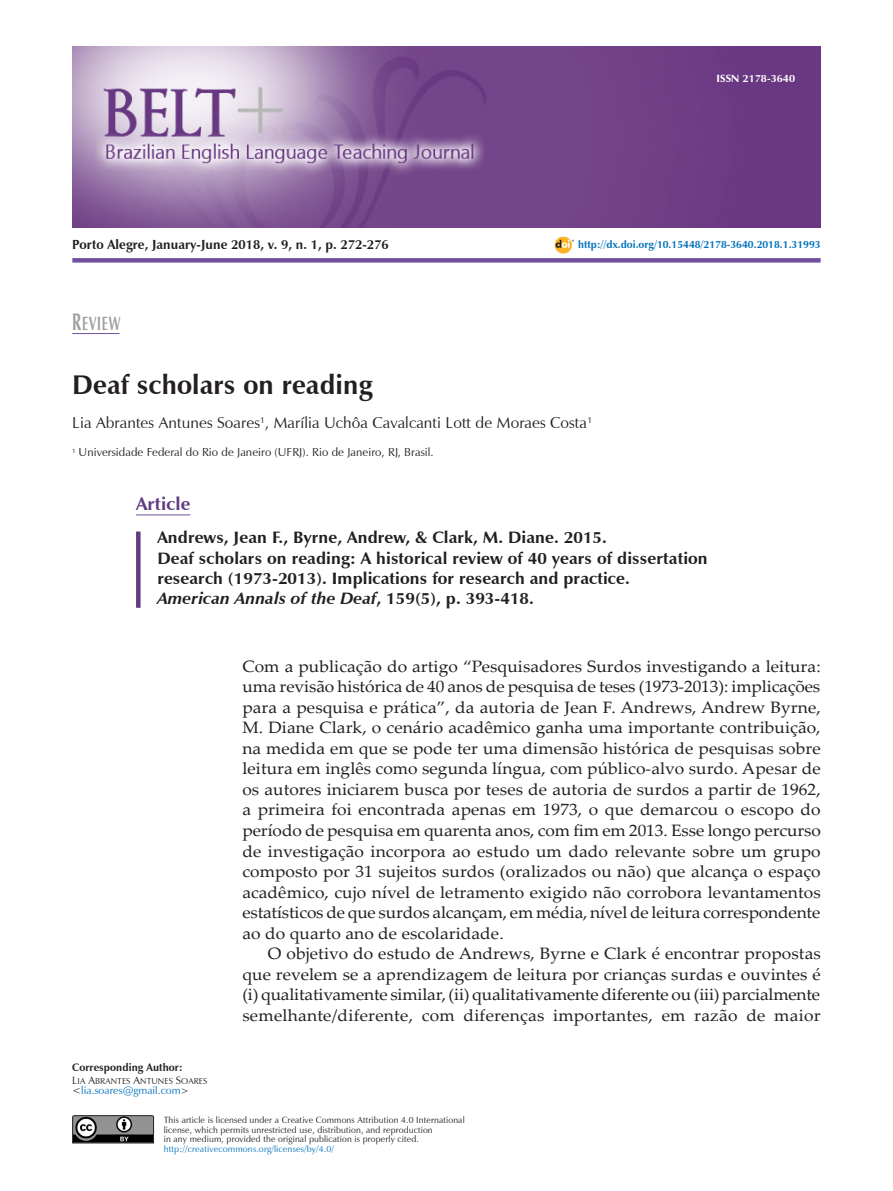
<style>
.page{position:relative;width:893px;height:1191px;background:#fff}
.page>*{position:absolute;margin:0;border:0;box-sizing:border-box;transform-origin:0 0}
.t1{font:700 27px "Zapf Humanist 601 BT";letter-spacing:.005em;color:#231f20}
.t2{font:19.2px "Zapf Humanist 601 BT Bold SC800";letter-spacing:.07em;color:#9f9ca2;scale:.62 1}
.t3{font:700 18px "Zapf Humanist 601 BT";letter-spacing:.005em;color:#5f3c81;scale:1.05 1}
.t4{font:16.5px/20.5px "Palatino Linotype";letter-spacing:.01em;color:#231f20;text-align:justify;scale:1.05 1}
.t5{font:700 16.5px/20.2px "Zapf Humanist 601 BT";letter-spacing:.005em;color:#231f20;scale:1.05 1}
.t6{font:15.6px "Zapf Humanist 601 BT";letter-spacing:.005em;color:#231f20}
.t7{font:700 13.2px "Zapf Humanist 601 BT";letter-spacing:.005em;color:#231f20}
.t8{font:11.55px "Zapf Humanist 601 BT";letter-spacing:.005em;color:#231f20}
.t9{font:10.8px "Zapf Humanist 601 BT";letter-spacing:.005em;color:#0072bc}
.t10{font:700 10.8px "Zapf Humanist 601 BT";letter-spacing:.005em;color:#231f20}
.t11{font:700 10.5px "Zapf Humanist 601 BT";letter-spacing:.005em;color:#0072bc}
.t12{font:700 10.5px "Zapf Humanist 601 BT";letter-spacing:.005em;color:#fff;scale:1.05 1}
.t13{font:9px/9.8px "Zapf Humanist 601 BT";letter-spacing:.015em;color:#231f20}
.t14{font:9px "Zapf Humanist 601 BT";letter-spacing:.015em;color:#0072bc}
.t15{font:8.55px "Zapf Humanist 601 BT Roman SC800";letter-spacing:.005em;color:#231f20}
.s1{font-size:24px}
.s2{font-style:italic}
.s3{font-size:10.8px}
.s4{color:#231f20}
.s5{font-size:9.75px;color:#231f20}
</style>
<div class="page">
<svg style="left:72px;top:1115px;width:82px;height:28px"></svg>
<svg style="left:72px;top:258px;width:749px;height:4px;fill:#7150a0"></svg>
<hr style="left:72px;top:333px;width:47px;height:1px;background:#7150a0">
<img style="left:72px;top:47px;width:749px;height:181px">
<img style="left:555px;top:236px;width:18px;height:17px">
<hr style="left:136px;top:514px;width:54px;height:1px;background:#7150a0">
<div style="left:136px;top:531px;width:5px;height:77px;background:#5f3c81"></div>
<p class="t12" style="left:716px;top:72px;width:76px">ISSN 2178-3640</p>
<p class="t7" style="left:72px;top:236px;width:318px">Porto Alegre, January-June 2018, v. 9, n. 1, p. 272-276</p>
<p class="t11" style="left:578px;top:238px;width:244px">http://dx.doi.org/10.15448/2178-3640.2018.1.31993</p>
<p class="t2" style="left:72px;top:311px;width:79px"><span class="s1">R</span>EVIEW</p>
<h1 class="t1" style="left:72px;top:368px;width:302px">Deaf scholars on reading</h1>
<p class="t6" style="left:72px;top:413px;width:521px">Lia Abrantes Antunes Soares<sup>1</sup>, Marília Uchôa Cavalcanti Lott de Moraes Costa<sup>1</sup></p>
<p class="t8" style="left:72px;top:445px;width:363px"><sup>1</sup> Universidade Federal do Rio de Janeiro (UFRJ). Rio de Janeiro, RJ, Brasil.</p>
<p class="t3" style="left:136px;top:493px;width:53px">Article</p>
<p class="t5" style="left:157px;top:527px;width:526px">Andrews, Jean F., Byrne, Andrew, &amp; Clark, M. Diane. 2015.<br>Deaf scholars on reading: A historical review of 40 years of dissertation research (1973-2013). Implications for research and practice.<br><span class="s2">American Annals of the Deaf</span>, 159(5), p. 393-418.</p>
<p class="t10" style="left:72px;top:1060px;width:112px">Corresponding Author:</p>
<p class="t15" style="left:72px;top:1075px;width:137px"><span class="s3">L</span>IA <span class="s3">A</span>BRANTES <span class="s3">A</span>NTUNES <span class="s3">S</span>OARES</p>
<p class="t9" style="left:72px;top:1084px;width:118px"><span class="s4">&lt;</span>lia.soares@gmail.com<span class="s5">&gt;</span></p>
<p class="t4" style="left:242px;top:655px;width:553px">Com a publicação do artigo “Pesquisadores Surdos investigando a leitura: uma revisão histórica de 40 anos de pesquisa de teses (1973-2013): implicações para a pesquisa e prática”, da autoria de Jean F. Andrews, Andrew Byrne, M. Diane Clark, o cenário acadêmico ganha uma importante contribuição, na medida em que se pode ter uma dimensão histórica de pesquisas sobre leitura em inglês como segunda língua, com público-alvo surdo. Apesar de os autores iniciarem busca por teses de autoria de surdos a partir de 1962, a primeira foi encontrada apenas em 1973, o que demarcou o escopo do período de pesquisa em quarenta anos, com fim em 2013. Esse longo percurso de investigação incorpora ao estudo um dado relevante sobre um grupo composto por 31 sujeitos surdos (oralizados ou não) que alcança o espaço acadêmico, cujo nível de letramento exigido não corrobora levantamentos estatísticos de que surdos alcançam, em média, nível de leitura correspondente ao do quarto ano de escolaridade.</p>
<p class="t4" style="left:242px;top:942px;width:552px;text-indent:26px">O objetivo do estudo de Andrews, Byrne e Clark é encontrar propostas que revelem se a aprendizagem de leitura por crianças surdas e ouvintes é (i) qualitativamente similar, (ii) qualitativamente diferente ou (iii) parcialmente semelhante/diferente, com diferenças importantes, em razão de maior</p>
<p class="t13" style="left:164px;top:1115px;width:302px">This article is licensed under a Creative Commons Attribution 4.0 International license, which permits unrestricted use, distribution, and reproduction<br>in any medium, provided the original publication is properly cited.</p>
<p class="t14" style="left:164px;top:1143px;width:172px">http://creativecommons.org/licenses/by/4.0/</p>
</div>
